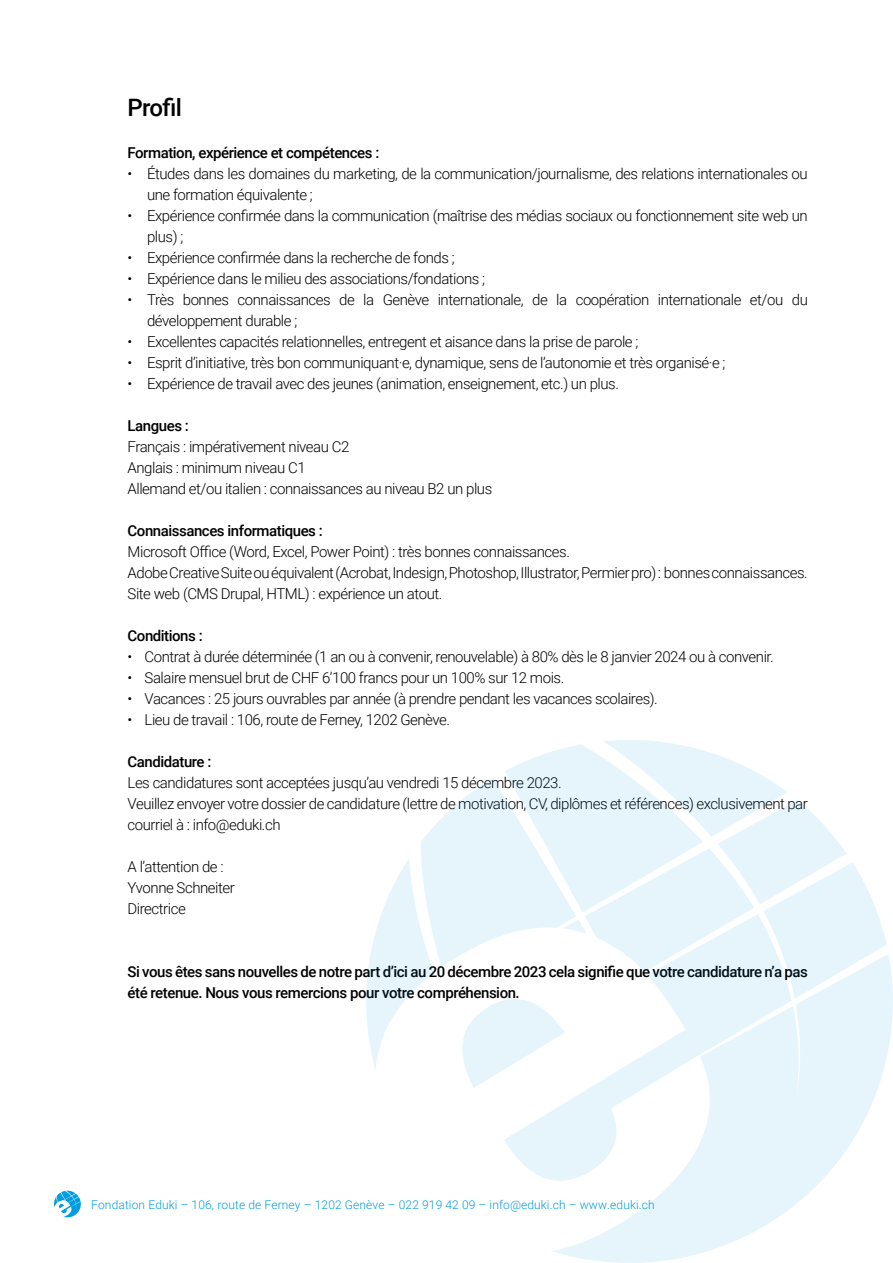
<style>
.page{position:relative;width:893px;height:1263px;background:#fff}
.page>*{position:absolute;margin:0;border:0;box-sizing:border-box;transform-origin:0 0}
.t1{font:500 24px "Roboto";color:#000}
.t2{font:300 15px/21px "Roboto";letter-spacing:-.03em;color:#000}
.t3{font:500 15px/21px "Roboto";letter-spacing:-.03em;color:#000}
.t4{font:300 12px "Roboto";letter-spacing:.01em;color:#009ee0}
</style>
<div class="page">
<svg style="left:54px;top:1190px;width:27px;height:28px"></svg>
<svg style="left:366px;top:740px;width:527px;height:523px;fill:#e6f5fb"></svg>
<h1 class="t1" style="left:128px;top:91px;width:56px">Profil</h1>
<p class="t3" style="left:128px;top:142px;width:253px">Formation, expérience et compétences :</p>
<p class="t2" style="left:147px;top:163px;width:662px;text-indent:-20px">• Études dans les domaines du marketing, de la communication/journalisme, des relations internationales ou une formation équivalente ;</p>
<p class="t2" style="left:147px;top:205px;width:662px;text-indent:-20px">• Expérience confirmée dans la communication (maîtrise des médias sociaux ou fonctionnement site web un plus) ;</p>
<p class="t2" style="left:128px;top:247px;width:329px">• Expérience confirmée dans la recherche de fonds ;</p>
<p class="t2" style="left:128px;top:268px;width:359px">• Expérience dans le milieu des associations/fondations ;</p>
<p class="t2" style="left:147px;top:289px;width:662px;text-indent:-20px">• Très bonnes connaissances de la Genève internationale, de la coopération internationale et/ou du développement durable ;</p>
<p class="t2" style="left:128px;top:331px;width:512px">• Excellentes capacités relationnelles, entregent et aisance dans la prise de parole ;</p>
<p class="t2" style="left:128px;top:352px;width:599px">• Esprit d’initiative, très bon communiquant·e, dynamique, sens de l’autonomie et très organisé·e ;</p>
<p class="t2" style="left:128px;top:373px;width:493px">• Expérience de travail avec des jeunes (animation, enseignement, etc.) un plus.</p>
<p class="t3" style="left:128px;top:415px;width:63px">Langues :</p>
<p class="t2" style="left:128px;top:436px;width:366px">Français : impérativement niveau C2<br>Anglais : minimum niveau C1<br>Allemand et/ou italien : connaissances au niveau B2 un plus</p>
<p class="t3" style="left:128px;top:520px;width:197px">Connaissances informatiques :</p>
<p class="t2" style="left:128px;top:541px;width:682px">Microsoft Office (Word, Excel, Power Point) : très bonnes connaissances.<br>Adobe Creative Suite ou équivalent (Acrobat, Indesign, Photoshop, Illustrator, Permier pro) : bonnes connaissances.<br>Site web (CMS Drupal, HTML) : expérience un atout.</p>
<p class="t3" style="left:128px;top:625px;width:77px">Conditions :</p>
<p class="t2" style="left:128px;top:646px;width:648px">• Contrat à durée déterminée (1 an ou à convenir, renouvelable) à 80% dès le 8 janvier 2024 ou à convenir.</p>
<p class="t2" style="left:128px;top:667px;width:438px">• Salaire mensuel brut de CHF 6’100 francs pour un 100% sur 12 mois.</p>
<p class="t2" style="left:128px;top:688px;width:532px">• Vacances : 25 jours ouvrables par année (à prendre pendant les vacances scolaires).</p>
<p class="t2" style="left:128px;top:709px;width:324px">• Lieu de travail : 106, route de Ferney, 1202 Genève.</p>
<p class="t3" style="left:128px;top:751px;width:85px">Candidature :</p>
<p class="t2" style="left:128px;top:772px;width:682px">Les candidatures sont acceptées jusqu’au vendredi 15 décembre 2023.<br>Veuillez envoyer votre dossier de candidature (lettre de motivation, CV, diplômes et références) exclusivement par courriel à : info@eduki.ch</p>
<p class="t2" style="left:128px;top:856px;width:109px">A l’attention de :<br>Yvonne Schneiter<br>Directrice</p>
<p class="t3" style="left:128px;top:961px;width:682px">Si vous êtes sans nouvelles de notre part d’ici au 20 décembre 2023 cela signifie que votre candidature n’a pas été retenue. Nous vous remercions pour votre compréhension.</p>
<p class="t4" style="left:91px;top:1196px;width:565px">Fondation Eduki – 106, route de Ferney – 1202 Genève – 022 919 42 09 – info@eduki.ch – www.eduki.ch</p>
</div>
